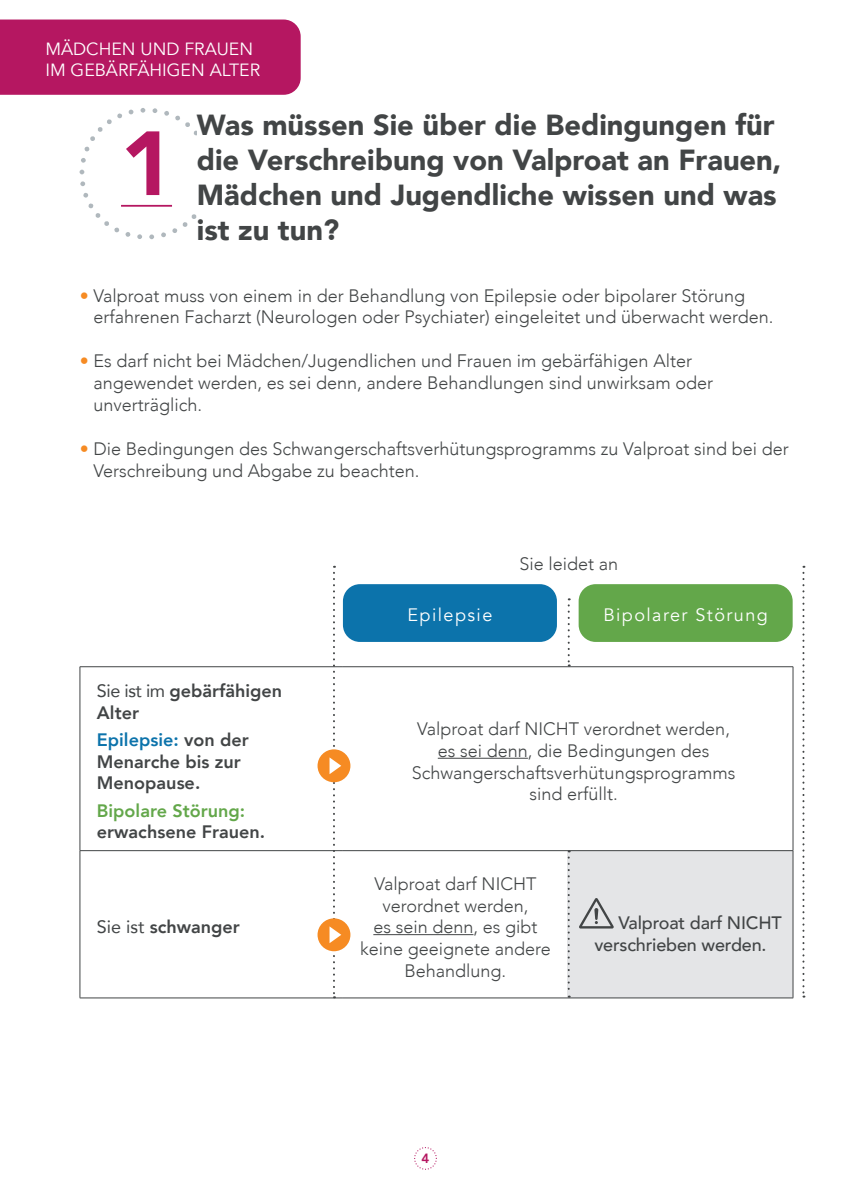
<style>
.page{position:relative;width:851px;height:1191px;background:#fff}
.page>*{position:absolute;margin:0;border:0;box-sizing:border-box;transform-origin:0 0}
.t1{font:900 89.8px "Avenir";color:#b51761}
.t2{font:900 29px/34.8px "Avenir";color:#424546}
.t3{font:300 18px/21.6px "Avenir";color:#424546}
.t4{font:800 18px/21.6px "Avenir";color:#424546}
.t5{font:500 18px/22px "Avenir";letter-spacing:-.01em;color:#424546}
.t6{font:18px "Avenir";letter-spacing:.08em;color:#fff}
.t7{font:800 18px "Avenir";color:#63a74a}
.t8{font:17.6px/21.2px "Avenir";color:#fff}
.t9{font:800 13.4px "Avenir";color:#b51761}
.s1{color:#f68b23}
.s2{font-weight:400}
.s3{color:#0c73ab}
</style>
<div class="page">
<svg style="left:414px;top:1147px;width:23px;height:22px"></svg>
<div style="left:568px;top:850px;width:224px;height:148px;background:#e4e5e7"></div>
<hr style="left:80px;top:666px;width:263px;height:1px;background:#424546">
<hr style="left:80px;top:667px;width:1px;height:183px;background:#424546">
<hr style="left:343px;top:666px;width:225px;height:1px;background:#424546">
<hr style="left:568px;top:666px;width:225px;height:1px;background:#424546">
<hr style="left:792px;top:667px;width:1px;height:183px;background:#424546">
<hr style="left:80px;top:850px;width:263px;height:1px;background:#424546">
<hr style="left:80px;top:851px;width:1px;height:146px;background:#424546">
<hr style="left:343px;top:850px;width:225px;height:1px;background:#424546">
<hr style="left:568px;top:850px;width:225px;height:1px;background:#424546">
<hr style="left:792px;top:851px;width:1px;height:146px;background:#424546">
<hr style="left:80px;top:997px;width:263px;height:1px;background:#424546">
<hr style="left:343px;top:997px;width:225px;height:1px;background:#424546">
<hr style="left:568px;top:997px;width:225px;height:1px;background:#424546">
<hr style="left:437px;top:758px;width:91px;height:1px;background:#424546">
<hr style="left:373px;top:934px;width:100px;height:1px;background:#424546">
<svg style="left:579px;top:898px;width:35px;height:30px"></svg>
<svg style="left:79px;top:108px;width:118px;height:131px"></svg>
<hr style="left:121px;top:205px;width:51px;height:2px;background:#b51761">
<svg style="left:802px;top:566px;width:2px;height:431px"></svg>
<svg style="left:567px;top:850px;width:2px;height:147px"></svg>
<svg style="left:567px;top:598px;width:2px;height:68px"></svg>
<div style="left:317px;top:749px;width:33px;height:33px;background:#f68b23;border-radius:50%"></div>
<div style="left:317px;top:918px;width:33px;height:33px;background:#f68b23;border-radius:50%"></div>
<svg style="left:329px;top:566px;width:12px;height:432px"></svg>
<div style="left:0;top:20px;width:300px;height:75px;background:#b51761"></div>
<div style="left:343px;top:584px;width:214px;height:58px;background:#0c73ab;border-radius:17px"></div>
<div style="left:578px;top:584px;width:214px;height:58px;background:#63a74a;border-radius:17px"></div>
<p class="t8" style="left:45px;top:39px;width:216px">MÄDCHEN UND FRAUEN<br>IM GEBÄRFÄHIGEN ALTER</p>
<h1 class="t1" style="left:120px;top:87px;width:55px">1</h1>
<h2 class="t2" style="left:197px;top:107px;width:586px">Was müssen Sie über die Bedingungen für die Verschreibung von Valproat an Frauen,<br>Mädchen und Jugendliche wissen und was ist zu tun?</h2>
<p class="t3" style="left:93px;top:284px;width:681px;text-indent:-14px"><span class="s1">•</span> Valproat muss von einem in der Behandlung von Epilepsie oder bipolarer Störung erfahrenen Facharzt (Neurologen oder Psychiater) eingeleitet und überwacht werden.</p>
<p class="t3" style="left:93px;top:350px;width:621px;text-indent:-14px"><span class="s1">•</span> Es darf nicht bei Mädchen/Jugendlichen und Frauen im gebärfähigen Alter angewendet werden, es sei denn, andere Behandlungen sind unwirksam oder unverträglich.</p>
<p class="t3" style="left:93px;top:438px;width:696px;text-indent:-14px"><span class="s1">•</span> Die Bedingungen des Schwangerschaftsverhütungsprogramms zu Valproat sind bei der<br>Verschreibung und Abgabe zu beachten.</p>
<p class="t3" style="left:519px;top:552px;width:100px">Sie leidet an</p>
<p class="t4" style="left:97px;top:680px;width:187px"><span class="s2">Sie ist im</span> gebärfähigen<br>Alter</p>
<p class="t4" style="left:97px;top:729px;width:153px"><span class="s3">Epilepsie:</span> von der<br>Menarche bis zur<br>Menopause.</p>
<p class="t7" style="left:97px;top:796px;width:149px">Bipolare Störung:</p>
<p class="t4" style="left:97px;top:821px;width:169px">erwachsene Frauen.</p>
<p class="t4" style="left:97px;top:916px;width:144px"><span class="s2">Sie ist</span> schwanger</p>
<p class="t6" style="left:407px;top:604px;width:86px">Epilepsie</p>
<p class="t6" style="left:603px;top:604px;width:166px">Bipolarer Störung</p>
<p class="t3" style="left:412px;top:718px;width:325px;text-align:center">Valproat darf NICHT verordnet werden, es sei denn, die Bedingungen des<br>Schwangerschaftsverhütungsprogramms sind erfüllt.</p>
<p class="t3" style="left:360px;top:873px;width:192px;text-align:center">Valproat darf NICHT verordnet werden,<br>es sein denn, es gibt keine geeignete andere<br>Behandlung.</p>
<p class="t5" style="left:594px;top:910px;width:189px;text-indent:24px">Valproat darf NICHT verschrieben werden.</p>
<p class="t9" style="left:421px;top:1147px;width:9px">4</p>
</div>
